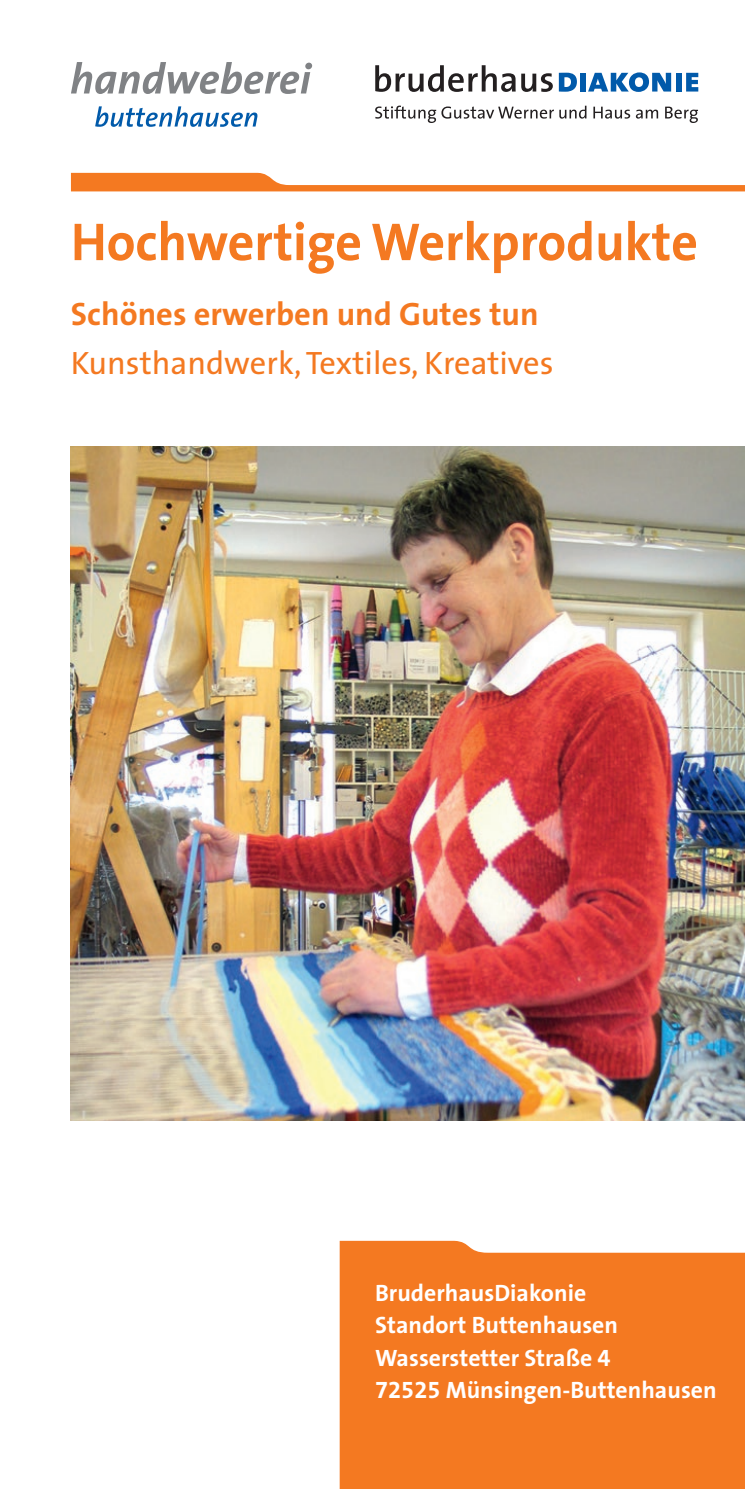
<style>
.page{position:relative;width:745px;height:1489px;background:#fff}
.page>*{position:absolute;margin:0;border:0;box-sizing:border-box;transform-origin:0 0}
.t1{font:700 53.75px "The Sans";letter-spacing:-.005em;color:#f47921}
.t2{font:32.5px "The Sans";color:#f47921}
.t3{font:700 32.5px "The Sans";color:#f47921}
.t4{font:700 23.75px/32.5px "The Sans";color:#fff}
.s1{font-family:"The Sans Bold Expert";font-weight:400}
</style>
<div class="page">
<svg style="left:71px;top:173px;width:673px;height:18px"></svg>
<svg style="left:375px;top:65px;width:140px;height:27px"></svg>
<svg style="left:521px;top:73px;width:31px;height:19px"></svg>
<svg style="left:558px;top:73px;width:18px;height:19px"></svg>
<div style="left:579px;top:73px;width:6px;height:19px;background:#015aaa"></div>
<svg style="left:588px;top:72px;width:82px;height:20px"></svg>
<div style="left:675px;top:73px;width:6px;height:19px;background:#015aaa"></div>
<svg style="left:686px;top:73px;width:11px;height:19px"></svg>
<svg style="left:375px;top:106px;width:178px;height:17px"></svg>
<svg style="left:559px;top:106px;width:27px;height:13px"></svg>
<svg style="left:593px;top:107px;width:36px;height:12px"></svg>
<svg style="left:635px;top:110px;width:22px;height:9px"></svg>
<svg style="left:665px;top:107px;width:32px;height:16px"></svg>
<div style="left:339px;top:1240px;width:405px;height:248px;background:#f47921"></div>
<img style="left:71px;top:446px;width:673px;height:674px">
<svg style="left:71px;top:62px;width:241px;height:32px"></svg>
<svg style="left:95px;top:106px;width:163px;height:21px"></svg>
<h1 class="t1" style="left:71px;top:207px;width:628px">Hochwertige Werkprodukte</h1>
<h2 class="t3" style="left:71px;top:293px;width:469px">Schönes erwerben und Gutes tun</h2>
<h2 class="t2" style="left:71px;top:342px;width:484px">Kunsthandwerk, Textiles, Kreatives</h2>
<p class="t4" style="left:375px;top:1276px;width:343px">BruderhausDiakonie<br>Standort Buttenhausen<br>Wasserstetter Straße <span class="s1">4<br>72525</span> Münsingen-Buttenhausen</p>
</div>
